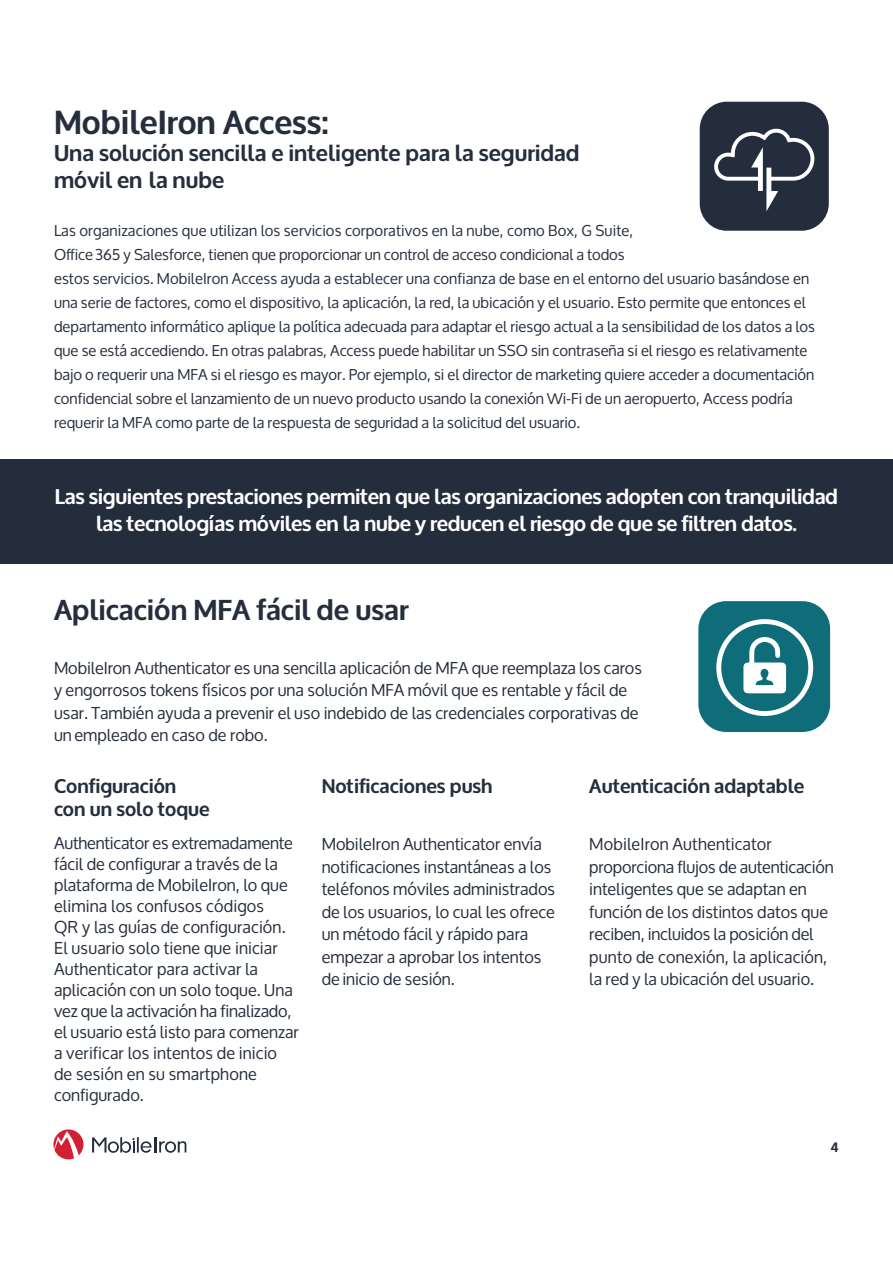
<style>
.page{position:relative;width:893px;height:1263px;background:#fff}
.page>*{position:absolute;margin:0;border:0;box-sizing:border-box;transform-origin:0 0}
.t1{font:700 33px "Oxygen";color:#262e3d}
.t2{font:700 28.5px "Oxygen";color:#262e3d}
.t3{font:700 22.5px/27px "Oxygen";color:#262e3d}
.t4{font:700 21px/27px "Oxygen";letter-spacing:-.015em;color:#fff;text-align:center}
.t5{font:700 19.5px/22.5px "Oxygen";color:#262e3d}
.t6{font:16.5px/22.5px "Oxygen";color:#262e3d}
.t7{font:15px/24px "Oxygen";color:#262e3d}
.t8{font:700 13.5px "Oxygen";color:#262e3d}
</style>
<div class="page">
<svg style="left:92px;top:1137px;width:94px;height:16px"></svg>
<svg style="left:53px;top:1129px;width:30px;height:30px"></svg>
<div style="left:0;top:459px;width:893px;height:105px;background:#232d3b"></div>
<div style="left:700px;top:102px;width:129px;height:129px;background:#242d3c;border-radius:27px"></div>
<svg style="left:714px;top:129px;width:100px;height:82px"></svg>
<div style="left:698px;top:601px;width:132px;height:131px;background:#0f6d7a;border-radius:28px"></div>
<svg style="left:716px;top:619px;width:97px;height:97px"></svg>
<p class="t1" style="left:54px;top:101px;width:276px">MobileIron Access:</p>
<p class="t3" style="left:54px;top:140px;width:527px">Una solución sencilla e inteligente para la seguridad móvil en la nube</p>
<p class="t7" style="left:54px;top:218px;width:762px">Las organizaciones que utilizan los servicios corporativos en la nube, como Box, G Suite,<br>Office 365 y Salesforce, tienen que proporcionar un control de acceso condicional a todos<br>estos servicios. MobileIron Access ayuda a establecer una confianza de base en el entorno del usuario basándose en una serie de factores, como el dispositivo, la aplicación, la red, la ubicación y el usuario. Esto permite que entonces el departamento informático aplique la política adecuada para adaptar el riesgo actual a la sensibilidad de los datos a los que se está accediendo. En otras palabras, Access puede habilitar un SSO sin contraseña si el riesgo es relativamente bajo o requerir una MFA si el riesgo es mayor. Por ejemplo, si el director de marketing quiere acceder a documentación confidencial sobre el lanzamiento de un nuevo producto usando la conexión Wi-Fi de un aeropuerto, Access podría requerir la MFA como parte de la respuesta de seguridad a la solicitud del usuario.</p>
<p class="t4" style="left:55px;top:484px;width:784px">Las siguientes prestaciones permiten que las organizaciones adopten con tranquilidad las tecnologías móviles en la nube y reducen el riesgo de que se filtren datos.</p>
<p class="t2" style="left:54px;top:592px;width:356px">Aplicación MFA fácil de usar</p>
<p class="t6" style="left:54px;top:657px;width:589px">MobileIron Authenticator es una sencilla aplicación de MFA que reemplaza los caros y engorrosos tokens físicos por una solución MFA móvil que es rentable y fácil de usar. También ayuda a prevenir el uso indebido de las credenciales corporativas de un empleado en caso de robo.</p>
<p class="t5" style="left:54px;top:776px;width:157px">Configuración con un solo toque</p>
<p class="t6" style="left:54px;top:833px;width:246px;line-height:21px">Authenticator es extremadamente fácil de configurar a través de la plataforma de MobileIron, lo que elimina los confusos códigos<br>QR y las guías de configuración.<br>El usuario solo tiene que iniciar<br>Authenticator para activar la aplicación con un solo toque. Una vez que la activación ha finalizado, el usuario está listo para comenzar a verificar los intentos de inicio de sesión en su smartphone configurado.</p>
<p class="t5" style="left:589px;top:776px;width:217px">Autenticación adaptable</p>
<p class="t5" style="left:322px;top:776px;width:173px">Notificaciones push</p>
<p class="t6" style="left:322px;top:833px;width:235px">MobileIron Authenticator envía notificaciones instantáneas a los teléfonos móviles administrados de los usuarios, lo cual les ofrece un método fácil y rápido para empezar a aprobar los intentos de inicio de sesión.</p>
<p class="t6" style="left:589px;top:833px;width:246px">MobileIron Authenticator proporciona flujos de autenticación inteligentes que se adaptan en función de los distintos datos que reciben, incluidos la posición del punto de conexión, la aplicación, la red y la ubicación del usuario.</p>
<p class="t8" style="left:830px;top:1139px;width:10px">4</p>
</div>
